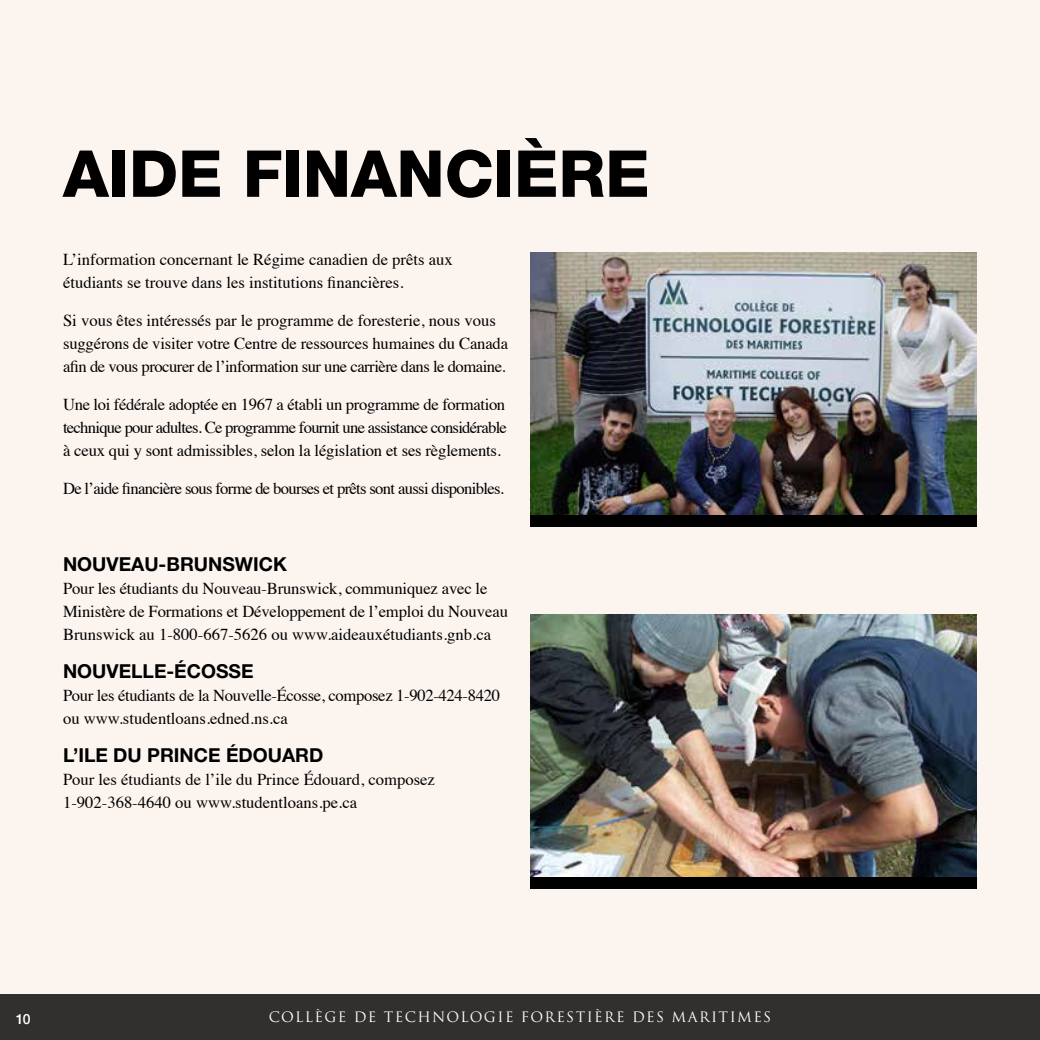
<style>
.page{position:relative;width:1040px;height:1040px;background:#fbf4ef}
.page>*{position:absolute;margin:0;border:0;box-sizing:border-box;transform-origin:0 0}
.t1{font:800 64.75px "Helvetica Neue LT Std";color:#000}
.t2{font:700 19.25px "Helvetica Neue LT Std";color:#000}
.t3{font:16.62px/22.8px "Times";letter-spacing:-.01em;color:#000}
.t4{font:16.62px "Times";letter-spacing:-.04em;color:#000}
.t5{font:14px "Trajan Pro";letter-spacing:.1em;color:#fff}
.t6{font:500 14px "Helvetica Neue";color:#fff}
</style>
<div class="page">
<div style="left:0;top:994px;width:1040px;height:46px;background:#32302f"></div>
<img style="left:530px;top:252px;width:446px;height:263px">
<div style="left:530px;top:515px;width:446px;height:11px;background:#000"></div>
<img style="left:530px;top:614px;width:446px;height:263px">
<div style="left:530px;top:877px;width:446px;height:11px;background:#000"></div>
<h1 class="t1" style="left:63px;top:135px;width:588px">AIDE FINANCIÈRE</h1>
<p class="t3" style="left:63px;top:246px;width:391px">L’information concernant le Régime canadien de prêts aux étudiants se trouve dans les institutions financières.</p>
<p class="t3" style="left:63px;top:308px;width:446px">Si vous êtes intéressés par le programme de foresterie, nous vous suggérons de visiter votre Centre de ressources humaines du Canada afin de vous procurer de l’information sur une carrière dans le domaine.</p>
<p class="t3" style="left:63px;top:392px;width:445px;text-align:justify">Une loi fédérale adoptée en 1967 a établi un programme de formation technique pour adultes. Ce programme fournit une assistance considérable à ceux qui y sont admissibles, selon la législation et ses règlements.</p>
<p class="t4" style="left:63px;top:473px;width:442px">De l’aide financière sous forme de bourses et prêts sont aussi disponibles.</p>
<p class="t2" style="left:63px;top:552px;width:225px">NOUVEAU-BRUNSWICK</p>
<p class="t3" style="left:63px;top:575px;width:447px">Pour les étudiants du Nouveau-Brunswick, communiquez avec le<br>Ministère de Formations et Développement de l’emploi du Nouveau<br>Brunswick au 1-800-667-5626 ou www.aideauxétudiants.gnb.ca</p>
<p class="t2" style="left:63px;top:659px;width:192px">NOUVELLE-ÉCOSSE</p>
<p class="t3" style="left:63px;top:682px;width:438px">Pour les étudiants de la Nouvelle-Écosse, composez 1-902-424-8420 ou www.studentloans.edned.ns.ca</p>
<p class="t2" style="left:63px;top:743px;width:262px">L’ILE DU PRINCE ÉDOUARD</p>
<p class="t3" style="left:63px;top:766px;width:373px">Pour les étudiants de l’ile du Prince Édouard, composez<br>1-902-368-4640 ou www.studentloans.pe.ca</p>
<p class="t6" style="left:16px;top:1007px;width:17px">10</p>
<p class="t5" style="left:269px;top:1008px;width:504px">COLLÈGE DE TECHNOLOGIE FORESTIÈRE DES MARITIMES</p>
</div>
